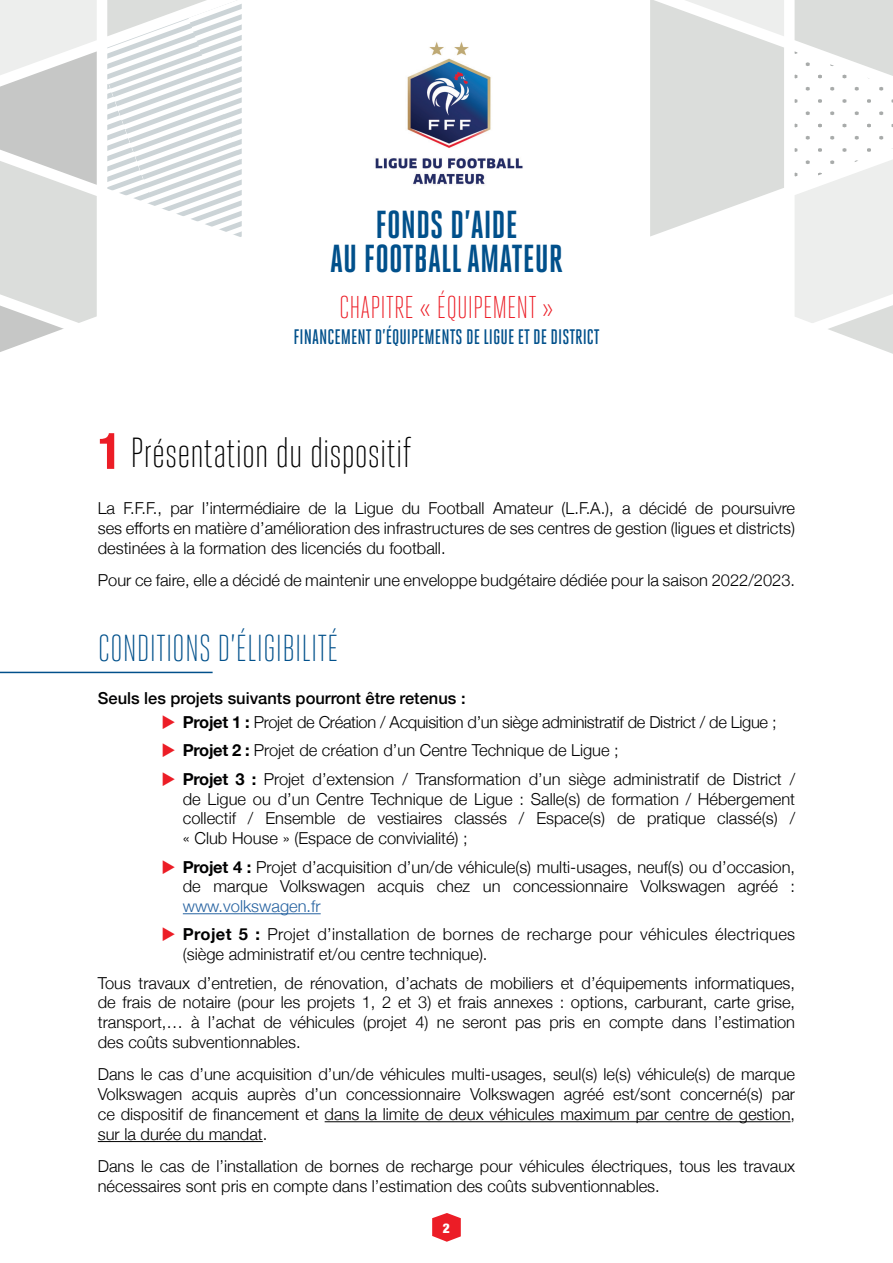
<style>
.page{position:relative;width:893px;height:1263px;background:#fff}
.page>*{position:absolute;margin:0;border:0;box-sizing:border-box;transform-origin:0 0}
.t1{font:300 42px "Heroic Condensed";color:#000001}
.t2{font:700 39px/34.5px "Heroic Condensed";color:#01508b;text-align:center}
.t3{font:300 37.5px "Heroic Condensed";color:#01508b}
.t4{font:300 31.5px "Heroic Condensed";color:#ec1d26}
.t5{font:500 21px "Heroic Condensed";color:#01508b}
.t6{font:300 16.5px/19.8px "Helvetica Neue";color:#000001;text-align:justify}
.t7{font:300 16.5px/19.8px "Helvetica Neue";letter-spacing:.02em;color:#000001}
.t8{font:300 16.5px "Helvetica Neue";letter-spacing:-.02em;color:#000001}
.t9{font:500 16.5px "Helvetica Neue";color:#000001}
.t10{font:300 16.5px "Helvetica Neue";color:#2763a1}
.t11{font:900 condensed 13.5px "Helvetica Neue";color:#fff}
.s1{font-family:"Helvetica Neue";font-weight:700;font-stretch:condensed;font-size:50.4px;color:#ec1d26}
.s2{color:#ec1d26}
.s3{font-weight:700}
</style>
<div class="page">
<svg style="left:432px;top:1213px;width:29px;height:29px"></svg>
<svg style="left:0;top:0;width:242px;height:186px"></svg>
<svg style="left:650px;top:0;width:243px;height:186px"></svg>
<svg style="left:0;top:186px;width:893px;height:168px"></svg>
<div style="left:338px;top:43px;width:211px;height:167px;background:#fff"></div>
<img style="left:375px;top:42px;width:148px;height:143px">
<hr style="left:183px;top:913px;width:138px;height:1px;background:#2763a1">
<hr style="left:325px;top:1121px;width:466px;height:1px;background:#000001">
<hr style="left:98px;top:1141px;width:165px;height:1px;background:#000001">
<hr style="left:0;top:672px;width:213px;height:1px;background:#01508b">
<h2 class="t2" style="left:330px;top:207px;width:234px">FONDS D’AIDE<br>AU FOOTBALL AMATEUR</h2>
<h3 class="t4" style="left:339px;top:290px;width:216px">CHAPITRE « ÉQUIPEMENT »</h3>
<p class="t5" style="left:294px;top:325px;width:308px">FINANCEMENT D’ÉQUIPEMENTS DE LIGUE ET DE DISTRICT</p>
<h1 class="t1" style="left:98px;top:429px;width:316px"><span class="s1">1</span> Présentation du dispositif</h1>
<p class="t6" style="left:98px;top:497px;width:699px">La F.F.F., par l’intermédiaire de la Ligue du Football Amateur (L.F.A.), a décidé de poursuivre ses efforts en matière d’amélioration des infrastructures de ses centres de gestion (ligues et districts) destinées à la formation des licenciés du football.</p>
<p class="t6" style="left:98px;top:569px;width:699px">Pour ce faire, elle a décidé de maintenir une enveloppe budgétaire dédiée pour la saison 2022/2023.</p>
<h3 class="t3" style="left:98px;top:627px;width:242px">CONDITIONS D’ÉLIGIBILITÉ</h3>
<p class="t9" style="left:98px;top:685px;width:369px">Seuls les projets suivants pourront être retenus :</p>
<p class="t8" style="left:162px;top:709px;width:616px"><span class="s2">◆</span> <span class="s3">Projet 1 :</span> Projet de Création / Acquisition d’un siège administratif de District / de Ligue ;</p>
<p class="t6" style="left:162px;top:739px;width:459px"><span class="s2">◆</span> <span class="s3">Projet 2 :</span> Projet de création d’un Centre Technique de Ligue ;</p>
<p class="t6" style="left:183px;top:768px;width:614px;text-indent:-21px"><span class="s2">◆</span> <span class="s3">Projet 3 :</span> Projet d’extension / Transformation d’un siège administratif de District / de Ligue ou d’un Centre Technique de Ligue : Salle(s) de formation / Hébergement collectif / Ensemble de vestiaires classés / Espace(s) de pratique classé(s) / « Club House » (Espace de convivialité) ;</p>
<p class="t6" style="left:162px;top:855px;width:635px;text-align:right"><span class="s2">◆</span> <span class="s3">Projet 4 :</span> Projet d’acquisition d’un/de véhicule(s) multi-usages, neuf(s) ou d’occasion, de marque Volkswagen acquis chez un concessionnaire Volkswagen agréé :</p>
<p class="t10" style="left:183px;top:893px;width:139px">www.volkswagen.fr</p>
<p class="t7" style="left:183px;top:923px;width:614px;text-indent:-21px"><span class="s2">◆</span> <span class="s3">Projet 5 :</span> Projet d’installation de bornes de recharge pour véhicules électriques (siège administratif et/ou centre technique).</p>
<p class="t6" style="left:98px;top:971px;width:699px">Tous travaux d’entretien, de rénovation, d’achats de mobiliers et d’équipements informatiques, de frais de notaire (pour les projets 1, 2 et 3) et frais annexes : options, carburant, carte grise, transport,… à l’achat de véhicules (projet 4) ne seront pas pris en compte dans l’estimation des coûts subventionnables.</p>
<p class="t6" style="left:98px;top:1063px;width:699px">Dans le cas d’une acquisition d’un/de véhicules multi-usages, seul(s) le(s) véhicule(s) de marque Volkswagen acquis auprès d’un concessionnaire Volkswagen agréé est/sont concerné(s) par ce dispositif de financement et dans la limite de deux véhicules maximum par centre de gestion, sur la durée du mandat.</p>
<p class="t6" style="left:98px;top:1155px;width:699px">Dans le cas de l’installation de bornes de recharge pour véhicules électriques, tous les travaux nécessaires sont pris en compte dans l’estimation des coûts subventionnables.</p>
<p class="t11" style="left:443px;top:1217px;width:9px">2</p>
</div>
